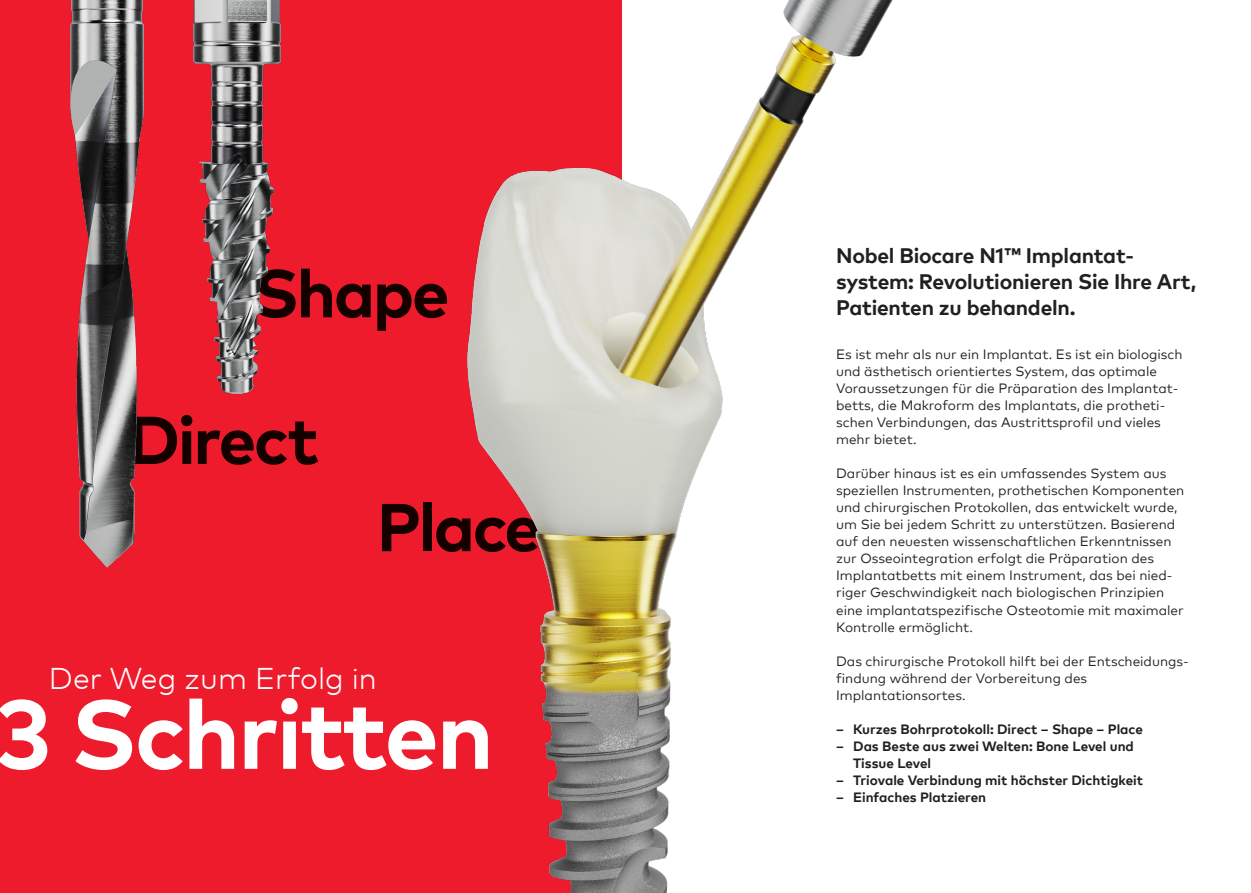
<style>
.page{position:relative;width:1251px;height:893px;background:#fff}
.page>*{position:absolute;margin:0;border:0;box-sizing:border-box;transform-origin:0 0}
.t1{font:700 97.5px "Mark Pro";letter-spacing:-.025em;color:#fff}
.t2{font:700 67.5px "Mark Pro";letter-spacing:-.035em;color:#150000}
.t3{font:300 30px "Mark Pro";color:#fff}
.t4{font:700 21px/25.5px "Mark Pro";letter-spacing:-.01em;color:#231f20}
.t5{font:13.5px/17px "Mark Pro";color:#231f20}
.t6{font:700 13.5px/17px "Mark Pro";color:#231f20}
</style>
<div class="page">
<div style="left:0;top:0;width:621px;height:893px;background:#ee1b2d"></div>
<img style="left:70px;top:0;width:73px;height:567px">
<img style="left:194px;top:0;width:87px;height:394px">
<img style="left:468px;top:0;width:425px;height:893px">
<h2 class="t2" style="left:253px;top:242px;width:198px">Shape</h2>
<h2 class="t2" style="left:128px;top:389px;width:193px">Direct</h2>
<h2 class="t2" style="left:376px;top:476px;width:167px">Place</h2>
<h3 class="t3" style="left:49px;top:655px;width:329px">Der Weg zum Erfolg in</h3>
<h1 class="t1" style="left:-4px;top:660px;width:500px">3 Schritten</h1>
<h3 class="t4" style="left:836px;top:241px;width:362px">Nobel Biocare N1™ Implantat&shy;system: Revolutionieren Sie Ihre Art,<br>Patienten zu behandeln.</h3>
<p class="t5" style="left:836px;top:345px;width:348px">Es ist mehr als nur ein Implantat. Es ist ein biologisch und ästhetisch orientiertes System, das optimale Voraussetzungen für die Präparation des Implantat&shy;betts, die Makroform des Implantats, die protheti&shy;schen Verbindungen, das Austrittsprofil und vieles mehr bietet.</p>
<p class="t5" style="left:836px;top:464px;width:349px">Darüber hinaus ist es ein umfassendes System aus speziellen Instrumenten, prothetischen Komponenten und chirurgischen Protokollen, das entwickelt wurde, um Sie bei jedem Schritt zu unterstützen. Basierend auf den neuesten wissenschaftlichen Erkenntnissen zur Osseointegration erfolgt die Präparation des Implantatbetts mit einem Instrument, das bei nied&shy;riger Geschwindigkeit nach biologischen Prinzipien eine implantatspezifische Osteotomie mit maximaler Kontrolle ermöglicht.</p>
<p class="t5" style="left:836px;top:651px;width:354px">Das chirurgische Protokoll hilft bei der Entscheidungs&shy;findung während der Vorbereitung des<br>Implantationsortes.</p>
<p class="t6" style="left:836px;top:719px;width:308px">– Kurzes Bohrprotokoll: Direct – Shape – Place</p>
<p class="t6" style="left:853px;top:736px;width:282px;text-indent:-17px">– Das Beste aus zwei Welten: Bone Level und<br>Tissue Level</p>
<p class="t6" style="left:836px;top:770px;width:308px">– Triovale Verbindung mit höchster Dichtigkeit</p>
<p class="t6" style="left:836px;top:787px;width:152px">– Einfaches Platzieren</p>
</div>
